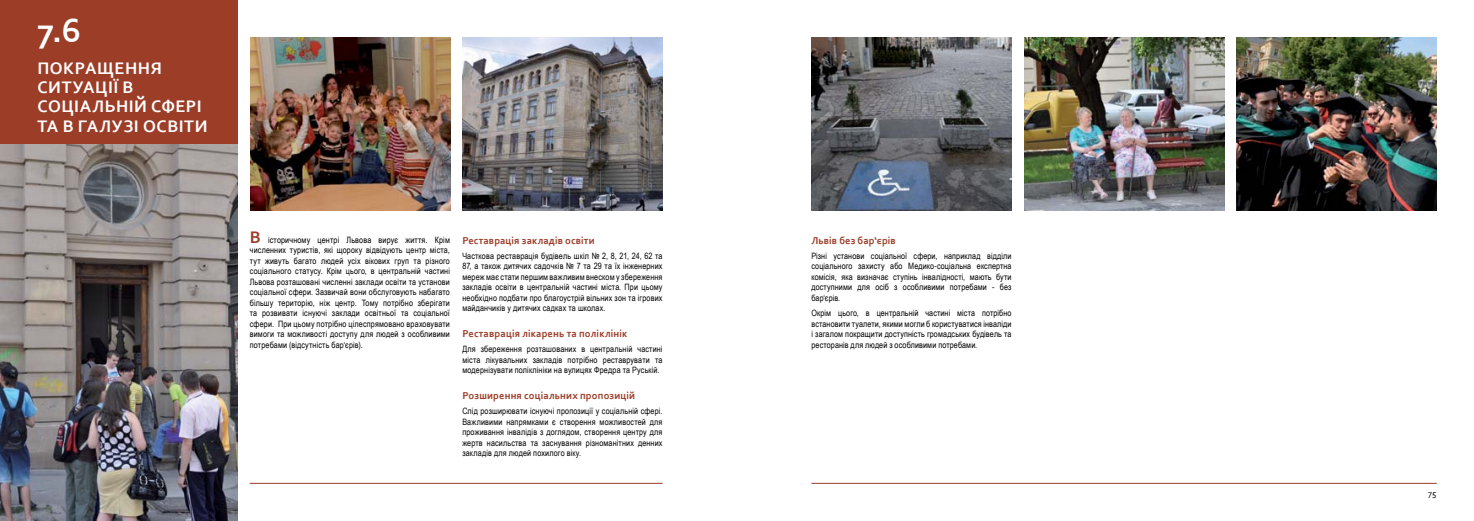
<style>
.page{position:relative;width:1474px;height:521px;background:#fff}
.page>*{position:absolute;margin:0;border:0;box-sizing:border-box;transform-origin:0 0}
.t1{font:700 35px "Corbel";color:#fff}
.t2{font:700 17.5px/19.2px "Corbel";letter-spacing:.03em;color:#fff}
.t3{font:700 10.5px "Corbel";color:#9c3d28}
.t4{font:8.75px/10.5px "Arial Narrow";letter-spacing:.015em;color:#000;text-align:justify}
.t5{font:8.75px "Corbel";color:#000}
.s1{font-family:"Corbel";font-weight:700;font-size:17.5px;color:#9c3d28}
</style>
<div class="page">
<div style="left:0;top:0;width:237px;height:175px;background:#9c3d28"></div>
<hr style="left:811px;top:483px;width:625px;height:1px;background:#9c3d28">
<img style="left:1236px;top:37px;width:200px;height:174px">
<img style="left:811px;top:37px;width:200px;height:174px">
<img style="left:1024px;top:37px;width:200px;height:174px">
<hr style="left:250px;top:483px;width:412px;height:1px;background:#9c3d28">
<img style="left:250px;top:37px;width:200px;height:174px">
<img style="left:462px;top:37px;width:200px;height:174px">
<img style="left:0;top:145px;width:237px;height:376px">
<h1 class="t1" style="left:37px;top:9px;width:45px">7.6</h1>
<h2 class="t2" style="left:38px;top:58px;width:172px">Покращення ситуації в соціальній сфері та в галузі освіти</h2>
<p class="t4" style="left:250px;top:234px;width:202px"><span class="s1">В</span> історичному центрі Львова вирує життя. Крім численних туристів, які щороку відвідують центр міста, тут живуть багато людей усіх вікових груп та різного соціального статусу. Крім цього, в центральній частині Львова розташовані численні заклади освіти та установи соціальної сфери. Зазвичай вони обслуговують набагато більшу територію, ніж центр. Тому потрібно зберігати та розвивати існуючі заклади освітньої та соціальної сфери. При цьому потрібно цілеспрямовано враховувати вимоги та можливості доступу для людей з особливими потребами (відсутність бар‘єрів).</p>
<p class="t3" style="left:462px;top:233px;width:134px">Реставрація закладів освіти</p>
<p class="t4" style="left:462px;top:250px;width:202px">Часткова реставрація будівель шкіл № 2, 8, 21, 24, 62 та 87, а також дитячих садочків № 7 та 29 та їх інженерних мереж має стати першим важливим внеском у збереження закладів освіти в центральній частині міста. При цьому необхідно подбати про благоустрій вільних зон та ігрових майданчиків у дитячих садках та школах.</p>
<p class="t3" style="left:462px;top:327px;width:167px">Реставрація лікарень та поліклінік</p>
<p class="t4" style="left:462px;top:344px;width:202px">Для збереження розташованих в центральній частині міста лікувальних закладів потрібно реставрувати та модернізувати поліклініки на вулицях Фредра та Руській.</p>
<p class="t3" style="left:462px;top:389px;width:174px">Розширення соціальних пропозицій</p>
<p class="t4" style="left:462px;top:405px;width:202px">Слід розширювати існуючі пропозиції у соціальній сфері.<br>Важливими напрямками є створення можливостей для проживання інвалідів з доглядом, створення центру для жертв насильства та заснування різноманітних денних закладів для людей похилого віку.</p>
<p class="t3" style="left:811px;top:233px;width:86px">Львів без бар‘єрів</p>
<p class="t4" style="left:811px;top:250px;width:202px">Різні установи соціальної сфери, наприклад відділи соціального захисту або Медико-соціальна експертна комісія, яка визначає ступінь інвалідності, мають бути доступними для осіб з особливими потребами - без бар‘єрів.</p>
<p class="t4" style="left:811px;top:308px;width:202px">Окрім цього, в центральній частині міста потрібно встановити туалети, якими могли б користуватися інваліди і загалом покращити доступність громадських будівель та ресторанів для людей з особливими потребами.</p>
<p class="t5" style="left:1427px;top:489px;width:10px">75</p>
</div>
